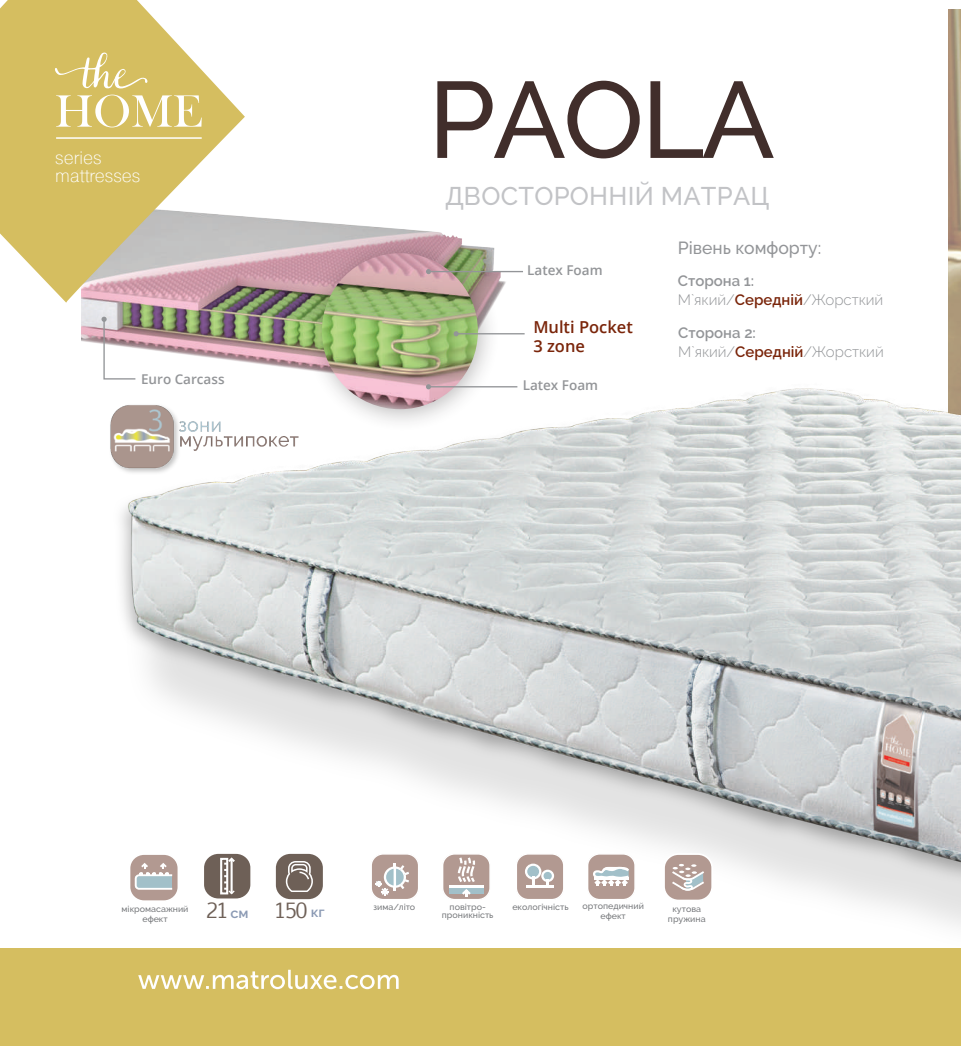
<style>
.page{position:relative;width:961px;height:1046px;background:#fff}
.page>*{position:absolute;margin:0;border:0;box-sizing:border-box;transform-origin:0 0}
.t1{font:500 108px "Raleway";letter-spacing:-.025em;color:#412e2b}
.t2{font:500 25.5px "Raleway";letter-spacing:.01em;color:#c2c3c6}
.t3{font:20.1px "Euphemia CAS";color:#6e6057;scale:1.04 1}
.t4{font:18px/18px "Pragmatica Light C";color:#fff}
.t5{font:500 17.55px "Raleway";color:#939598}
.t6{font:600 16.5px/18.9px "Open Sans";color:#7a250a}
.t7{font:300 15px/18.9px "Raleway";color:#939598}
.t8{font:600 14.1px "Raleway";color:#8b9ab4;scale:1.04 1}
.t9{font:600 13.5px "Open Sans";color:#939598}
.t10{font:500 8.55px/10.4px "Raleway";color:#76787b;text-align:center;scale:1.04 1}
.s1{font-weight:600}
.s2{font-weight:600;color:#7a250a}
.s3{font-family:"Raleway";font-weight:600;font-size:14.1px;color:#8b9ab4}
</style>
<div class="page">
<img style="left:948px;top:10px;width:13px;height:365px">
<div style="left:0;top:948px;width:961px;height:98px;background:#d5be60"></div>
<img style="left:121px;top:375px;width:840px;height:615px">
<svg style="left:442px;top:853px;width:49px;height:47px"></svg>
<svg style="left:516px;top:853px;width:48px;height:47px"></svg>
<hr style="left:526px;top:885px;width:28px;height:2px;background:#fff">
<svg style="left:370px;top:853px;width:49px;height:47px"></svg>
<svg style="left:587px;top:853px;width:49px;height:47px"></svg>
<svg style="left:663px;top:853px;width:50px;height:48px"></svg>
<div style="left:204px;top:854px;width:46px;height:44px;background:#6e6057;border-radius:14px"></div>
<div style="left:220px;top:858px;width:8px;height:36px;border:2px solid #fff"></div>
<svg style="left:224px;top:857px;width:11px;height:38px"></svg>
<div style="left:276px;top:854px;width:47px;height:45px;background:#6e6057;border-radius:14px"></div>
<svg style="left:286px;top:861px;width:27px;height:31px"></svg>
<svg style="left:129px;top:853px;width:50px;height:49px"></svg>
<img style="left:82px;top:216px;width:446px;height:215px">
<svg style="left:102px;top:317px;width:35px;height:63px"></svg>
<div style="left:304px;top:235px;width:197px;height:197px;background:#231f20;opacity:.31"></div>
<img style="left:322px;top:253px;width:156px;height:156px;border-radius:78px">
<hr style="left:428px;top:271px;width:95px;height:1px;background:#939598">
<svg style="left:426px;top:269px;width:5px;height:5px"></svg>
<hr style="left:428px;top:386px;width:89px;height:1px;background:#939598">
<svg style="left:426px;top:384px;width:5px;height:5px"></svg>
<hr style="left:456px;top:333px;width:69px;height:1px;background:#939598">
<svg style="left:454px;top:331px;width:5px;height:5px"></svg>
<img style="left:100px;top:401px;width:210px;height:75px">
<svg style="left:0;top:0;width:245px;height:304px;fill:#d5be60"></svg>
<svg style="left:55px;top:52px;width:93px;height:37px;background:#dbc777"></svg>
<svg style="left:56px;top:95px;width:146px;height:32px"></svg>
<hr style="left:56px;top:137px;width:146px;height:2px;background:#fff">
<h3 class="t4" style="left:55px;top:149px;width:87px">series mattresses</h3>
<h3 class="t9" style="left:141px;top:370px;width:85px">Euro Carcass</h3>
<h1 class="t1" style="left:428px;top:57px;width:348px">PAOLA</h1>
<h2 class="t2" style="left:446px;top:181px;width:325px">ДВОСТОРОННІЙ МАТРАЦ</h2>
<h3 class="t9" style="left:527px;top:261px;width:77px">Latex Foam</h3>
<h3 class="t6" style="left:533px;top:317px;width:101px">Multi Pocket<br>3 zone</h3>
<h3 class="t9" style="left:523px;top:376px;width:77px">Latex Foam</h3>
<h3 class="t5" style="left:678px;top:237px;width:145px">Рівень комфорту:</h3>
<h3 class="t7" style="left:678px;top:272px;width:207px"><span class="s1">Сторона 1:<br></span>М`який/<span class="s2">Середній</span>/Жорсткий</h3>
<h3 class="t7" style="left:678px;top:323px;width:207px"><span class="s1">Сторона 2:<br></span>М`який/<span class="s2">Середній</span>/Жорсткий</h3>
<p class="t10" style="left:122px;top:904px;width:66px">мікромасажний ефект</p>
<h3 class="t3" style="left:206px;top:896px;width:23px">21</h3>
<h3 class="t8" style="left:230px;top:905px;width:19px">см</h3>
<h3 class="t3" style="left:274px;top:896px;width:50px">150 <span class="s3">кг</span></h3>
<p class="t10" style="left:374px;top:902px;width:42px">зима/літо</p>
<p class="t10" style="left:512px;top:902px;width:56px">екологічність</p>
<p class="t10" style="left:583px;top:900px;width:61px">ортопедичний ефект</p>
<p class="t10" style="left:672px;top:904px;width:29px">кутова</p>
<p class="t10" style="left:442px;top:903px;width:51px;line-height:8.1px">повітро&shy;проникність</p>
<p class="t10" style="left:668px;top:914px;width:38px">пружина</p>
</div>
